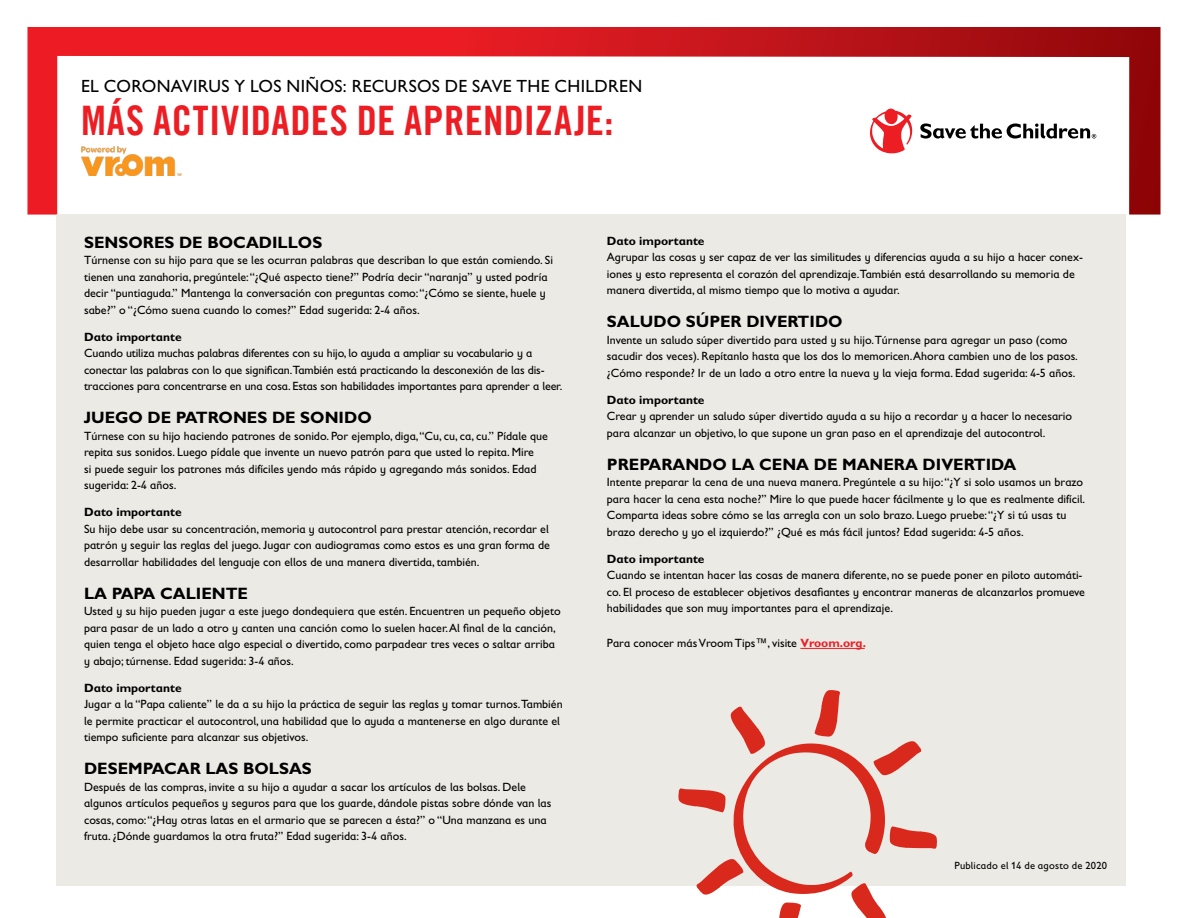
<style>
.page{position:relative;width:1188px;height:918px;background:#fff}
.page>*{position:absolute;margin:0;border:0;box-sizing:border-box;transform-origin:0 0}
.t1{font:40.8px "Trade Gothic LT Com Bd Cn 20";letter-spacing:.01em;color:#ed1d24}
.t2{font:17.7px "Gill Sans Infant Std";letter-spacing:.02em;color:#000}
.t3{font:700 16.5px "Gill Sans Infant Std";color:#000}
.t4{font:12px/16.5px "Gill Sans Infant Std";color:#000}
.t5{font:700 12px "Gill Sans Infant Std";color:#000}
.t6{font:10.5px "Gill Sans Infant Std";letter-spacing:.02em;color:#000}
.s1{font-weight:700;color:#ed1d24}
</style>
<div class="page">
<svg style="left:27px;top:27px;width:1134px;height:188px"></svg>
<svg style="left:870px;top:108px;width:44px;height:46px"></svg>
<svg style="left:920px;top:123px;width:176px;height:16px"></svg>
<div style="left:57px;top:214px;width:1069px;height:672px;background:#eceae4"></div>
<img style="left:81px;top:147px;width:101px;height:29px">
<svg style="left:678px;top:690px;width:259px;height:228px"></svg>
<hr style="left:800px;top:648px;width:65px;height:1px;background:#ed1d24">
<h2 class="t2" style="left:81px;top:75px;width:563px">EL CORONAVIRUS Y LOS NIÑOS: RECURSOS DE SAVE THE CHILDREN</h2>
<h1 class="t1" style="left:81px;top:95px;width:534px">MÁS ACTIVIDADES DE APRENDIZAJE:</h1>
<h3 class="t3" style="left:84px;top:233px;width:240px">SENSORES DE BOCADILLOS</h3>
<p class="t4" style="left:84px;top:252px;width:470px">Túrnense con su hijo para que se les ocurran palabras que describan lo que están comiendo. Si tienen una zanahoria, pregúntele: “¿Qué aspecto tiene?” Podría decir “naranja” y usted podría decir “puntiaguda.” Mantenga la conversación con preguntas como: “¿Cómo se siente, huele y sabe?” o “¿Cómo suena cuando lo comes?” Edad sugerida: 2-4 años.</p>
<p class="t5" style="left:84px;top:330px;width:99px">Dato importante</p>
<p class="t4" style="left:84px;top:345px;width:480px">Cuando utiliza muchas palabras diferentes con su hijo, lo ayuda a ampliar su vocabulario y a conectar las palabras con lo que significan.También está practicando la desconexión de las dis&shy;tracciones para concentrarse en una cosa. Estas son habilidades importantes para aprender a leer.</p>
<h3 class="t3" style="left:84px;top:408px;width:289px">JUEGO DE PATRONES DE SONIDO</h3>
<p class="t4" style="left:84px;top:428px;width:465px">Túrnese con su hijo haciendo patrones de sonido. Por ejemplo, diga, “Cu, cu, ca, cu.” Pídale que repita sus sonidos. Luego pídale que invente un nuevo patrón para que usted lo repita. Mire<br>si puede seguir los patrones más difíciles yendo más rápido y agregando más sonidos. Edad sugerida: 2-4 años.</p>
<p class="t5" style="left:84px;top:505px;width:99px">Dato importante</p>
<p class="t4" style="left:84px;top:521px;width:467px;text-align:justify">Su hijo debe usar su concentración, memoria y autocontrol para prestar atención, recordar el patrón y seguir las reglas del juego. Jugar con audiogramas como estos es una gran forma de desarrollar habilidades del lenguaje con ellos de una manera divertida, también.</p>
<h3 class="t3" style="left:84px;top:584px;width:165px">LA PAPA CALIENTE</h3>
<p class="t4" style="left:84px;top:603px;width:478px">Usted y su hijo pueden jugar a este juego dondequiera que estén. Encuentren un pequeño objeto para pasar de un lado a otro y canten una canción como lo suelen hacer. Al final de la canción, quien tenga el objeto hace algo especial o divertido, como parpadear tres veces o saltar arriba y abajo; túrnense. Edad sugerida: 3-4 años.</p>
<p class="t5" style="left:84px;top:681px;width:99px">Dato importante</p>
<p class="t4" style="left:84px;top:696px;width:480px">Jugar a la “Papa caliente” le da a su hijo la práctica de seguir las reglas y tomar turnos.También le permite practicar el autocontrol, una habilidad que lo ayuda a mantenerse en algo durante el tiempo suficiente para alcanzar sus objetivos.</p>
<h3 class="t3" style="left:84px;top:759px;width:229px">DESEMPACAR LAS BOLSAS</h3>
<p class="t4" style="left:84px;top:779px;width:469px">Después de las compras, invite a su hijo a ayudar a sacar los artículos de las bolsas. Dele algunos artículos pequeños y seguros para que los guarde, dándole pistas sobre dónde van las cosas, como: “¿Hay otras latas en el armario que se parecen a ésta?” o “Una manzana es una fruta. ¿Dónde guardamos la otra fruta?” Edad sugerida: 3-4 años.</p>
<p class="t5" style="left:607px;top:234px;width:99px">Dato importante</p>
<p class="t4" style="left:607px;top:249px;width:477px">Agrupar las cosas y ser capaz de ver las similitudes y diferencias ayuda a su hijo a hacer conex&shy;iones y esto representa el corazón del aprendizaje.También está desarrollando su memoria de manera divertida, al mismo tiempo que lo motiva a ayudar.</p>
<h3 class="t3" style="left:607px;top:312px;width:237px">SALUDO SÚPER DIVERTIDO</h3>
<p class="t4" style="left:607px;top:331px;width:472px">Invente un saludo súper divertido para usted y su hijo.Túrnense para agregar un paso (como sacudir dos veces). Repítanlo hasta que los dos lo memoricen. Ahora cambien uno de los pasos. ¿Cómo responde? Ir de un lado a otro entre la nueva y la vieja forma. Edad sugerida: 4-5 años.</p>
<p class="t5" style="left:607px;top:393px;width:99px">Dato importante</p>
<p class="t4" style="left:607px;top:408px;width:467px">Crear y aprender un saludo súper divertido ayuda a su hijo a recordar y a hacer lo necesario para alcanzar un objetivo, lo que supone un gran paso en el aprendizaje del autocontrol.</p>
<h3 class="t3" style="left:607px;top:454px;width:411px">PREPARANDO LA CENA DE MANERA DIVERTIDA</h3>
<p class="t4" style="left:607px;top:474px;width:480px">Intente preparar la cena de una nueva manera. Pregúntele a su hijo: “¿Y si solo usamos un brazo para hacer la cena esta noche?” Mire lo que puede hacer fácilmente y lo que es realmente difícil.<br>Comparta ideas sobre cómo se las arregla con un solo brazo. Luego pruebe: “¿Y si tú usas tu brazo derecho y yo el izquierdo?” ¿Qué es más fácil juntos? Edad sugerida: 4-5 años.</p>
<p class="t5" style="left:607px;top:552px;width:99px">Dato importante</p>
<p class="t4" style="left:607px;top:567px;width:480px">Cuando se intentan hacer las cosas de manera diferente, no se puede poner en piloto automáti&shy;co. El proceso de establecer objetivos desafiantes y encontrar maneras de alcanzarlos promueve habilidades que son muy importantes para el aprendizaje.</p>
<p class="t4" style="left:607px;top:635px;width:260px">Para conocer más Vroom Tips™, visite <span class="s1">Vroom.org.</span></p>
<p class="t6" style="left:954px;top:859px;width:154px">Publicado el 14 de agosto de 2020</p>
</div>
